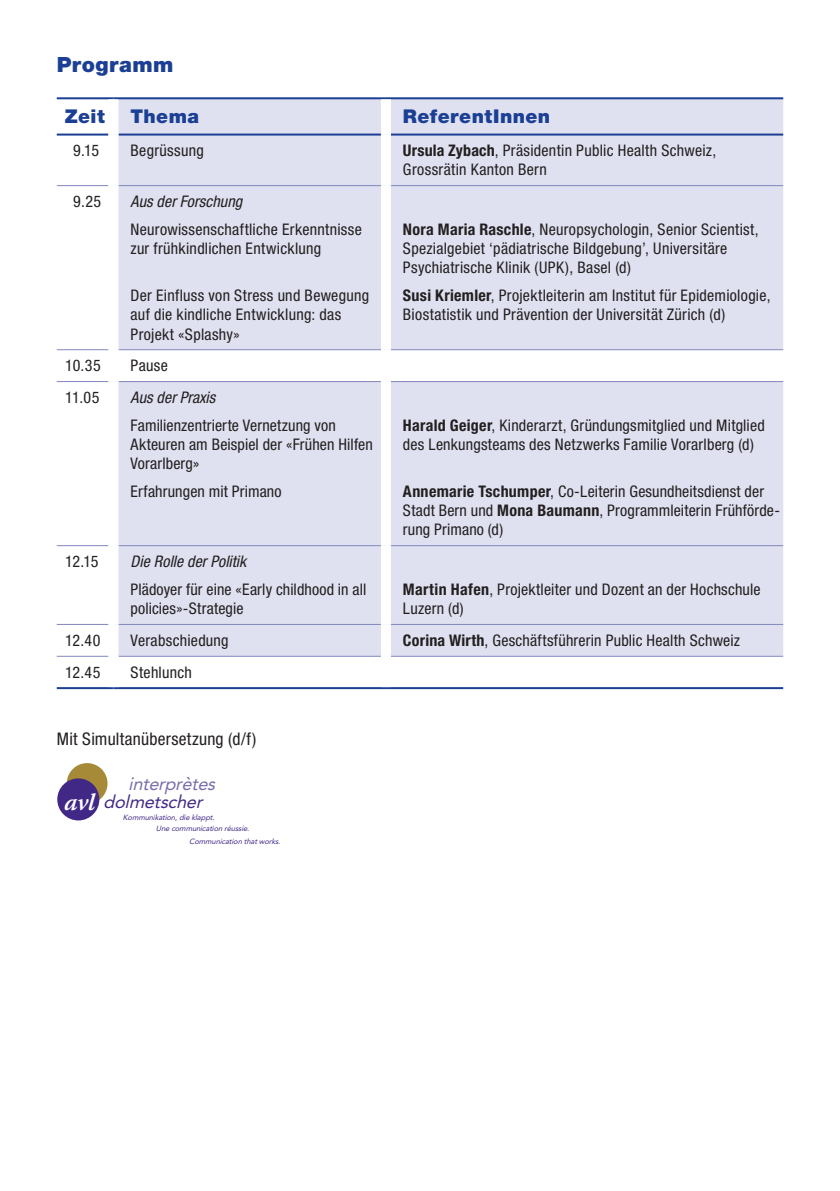
<style>
.page{position:relative;width:840px;height:1191px;background:#fff}
.page>*{position:absolute;margin:0;border:0;box-sizing:border-box;transform-origin:0 0}
.t1{font:900 21px "Helvetica Neue LT Pro";letter-spacing:.025em;color:#1b3f94}
.t2{font:900 19px "Helvetica Neue LT Pro";letter-spacing:.025em;color:#1b3f94}
.t3{font:italic 18px/17.6px "Avenir LT";letter-spacing:-.01em;color:#7a6cab}
.t4{font:condensed 17.4px "Helvetica Neue LT Pro";letter-spacing:.02em;color:#231f20}
.t5{font:condensed 16px/19.2px "Helvetica Neue LT Pro";letter-spacing:.015em;color:#231f20}
.t6{font:italic condensed 16px "Helvetica Neue LT Pro";letter-spacing:.005em;color:#231f20}
.t7{font:italic 8px "Avenir LT";letter-spacing:-.01em;color:#412886}
.t8{font:italic 7.6px/12.2px "Avenir LT";letter-spacing:-.01em;color:#412886}
.s1{font-weight:700}
.s2{font-family:"Warnock Pro";font-weight:600;font-size:24px;color:#fff}
.s3{color:#412886}
</style>
<div class="page">
<div style="left:118px;top:99px;width:664px;height:557px;background:#dfe1f0"></div>
<hr style="left:57px;top:134px;width:51px;height:2px;background:#1b3f94">
<hr style="left:57px;top:97px;width:56px;height:2px;background:#1b3f94">
<hr style="left:113px;top:97px;width:273px;height:2px;background:#1b3f94">
<hr style="left:386px;top:97px;width:396px;height:2px;background:#1b3f94">
<hr style="left:118px;top:134px;width:263px;height:2px;background:#1b3f94">
<hr style="left:391px;top:134px;width:391px;height:2px;background:#1b3f94">
<hr style="left:57px;top:687px;width:56px;height:2px;background:#1b3f94">
<hr style="left:113px;top:687px;width:273px;height:2px;background:#1b3f94">
<hr style="left:386px;top:687px;width:396px;height:2px;background:#1b3f94">
<hr style="left:57px;top:185px;width:51px;height:1px;background:#8287bf">
<hr style="left:118px;top:185px;width:263px;height:1px;background:#8287bf">
<hr style="left:391px;top:185px;width:391px;height:1px;background:#8287bf">
<hr style="left:57px;top:349px;width:51px;height:1px;background:#8287bf">
<hr style="left:118px;top:349px;width:263px;height:1px;background:#8287bf">
<hr style="left:391px;top:349px;width:391px;height:1px;background:#8287bf">
<hr style="left:57px;top:381px;width:51px;height:1px;background:#8287bf">
<hr style="left:118px;top:381px;width:263px;height:1px;background:#8287bf">
<hr style="left:391px;top:381px;width:391px;height:1px;background:#8287bf">
<hr style="left:57px;top:545px;width:51px;height:1px;background:#8287bf">
<hr style="left:118px;top:545px;width:263px;height:1px;background:#8287bf">
<hr style="left:391px;top:545px;width:391px;height:1px;background:#8287bf">
<hr style="left:57px;top:624px;width:51px;height:1px;background:#8287bf">
<hr style="left:118px;top:624px;width:263px;height:1px;background:#8287bf">
<hr style="left:391px;top:624px;width:391px;height:1px;background:#8287bf">
<hr style="left:57px;top:656px;width:51px;height:1px;background:#8287bf">
<hr style="left:118px;top:656px;width:263px;height:1px;background:#8287bf">
<hr style="left:391px;top:656px;width:391px;height:1px;background:#8287bf">
<div style="left:381px;top:99px;width:10px;height:36px;background:#fff"></div>
<div style="left:381px;top:135px;width:10px;height:51px;background:#fff"></div>
<div style="left:381px;top:186px;width:10px;height:164px;background:#fff"></div>
<div style="left:381px;top:350px;width:10px;height:31px;background:#fff"></div>
<div style="left:381px;top:381px;width:10px;height:164px;background:#fff"></div>
<div style="left:381px;top:545px;width:10px;height:79px;background:#fff"></div>
<div style="left:381px;top:624px;width:10px;height:32px;background:#fff"></div>
<div style="left:67px;top:763px;width:40px;height:41px;background:#a78a37;border-radius:50%"></div>
<div style="left:57px;top:778px;width:42px;height:42px;background:#412886;border-radius:50%"></div>
<h1 class="t1" style="left:57px;top:52px;width:118px">Programm</h1>
<p class="t2" style="left:65px;top:105px;width:42px">Zeit</p>
<p class="t2" style="left:130px;top:105px;width:70px">Thema</p>
<p class="t2" style="left:403px;top:105px;width:149px">ReferentInnen</p>
<p class="t5" style="left:73px;top:141px;width:27px">9.15</p>
<p class="t5" style="left:130px;top:141px;width:75px">Begrüssung</p>
<p class="t5" style="left:403px;top:141px;width:314px"><span class="s1">Ursula Zybach</span>, Präsidentin Public Health Schweiz,<br>Grossrätin Kanton Bern</p>
<p class="t5" style="left:73px;top:192px;width:30px">9.25</p>
<p class="t6" style="left:130px;top:192px;width:113px">Aus der Forschung</p>
<p class="t5" style="left:130px;top:220px;width:233px">Neurowissenschaftliche Erkenntnisse zur frühkindlichen Entwicklung</p>
<p class="t5" style="left:130px;top:286px;width:240px">Der Einfluss von Stress und Bewegung auf die kindliche Entwicklung: das<br>Projekt «Splashy»</p>
<p class="t5" style="left:403px;top:220px;width:357px"><span class="s1">Nora Maria Raschle</span>, Neuropsychologin, Senior Scientist,<br>Spezialgebiet ‘pädiatrische Bildgebung’, Universitäre<br>Psychiatrische Klinik (UPK), Basel (d)</p>
<p class="t5" style="left:403px;top:286px;width:369px"><span class="s1">Susi Kriemler</span>, Projektleiterin am Institut für Epidemiologie,<br>Biostatistik und Prävention der Universität Zürich (d)</p>
<p class="t5" style="left:65px;top:356px;width:37px">10.35</p>
<p class="t5" style="left:130px;top:356px;width:39px">Pause</p>
<p class="t5" style="left:65px;top:388px;width:36px">11.05</p>
<p class="t6" style="left:130px;top:388px;width:86px">Aus der Praxis</p>
<p class="t5" style="left:130px;top:415px;width:244px">Familienzentrierte Vernetzung von<br>Akteuren am Beispiel der «Frühen Hilfen<br>Vorarlberg»</p>
<p class="t5" style="left:130px;top:482px;width:152px">Erfahrungen mit Primano</p>
<p class="t5" style="left:403px;top:415px;width:363px"><span class="s1">Harald Geiger</span>, Kinderarzt, Gründungsmitglied und Mitglied des Lenkungsteams des Netzwerks Familie Vorarlberg (d)</p>
<p class="t5" style="left:403px;top:482px;width:378px"><span class="s1">Annemarie Tschumper</span>, Co-Leiterin Gesundheitsdienst der<br>Stadt Bern und <span class="s1">Mona Baumann</span>, Programmleiterin Frühförde&shy;rung Primano (d)</p>
<p class="t5" style="left:65px;top:552px;width:35px">12.15</p>
<p class="t6" style="left:130px;top:552px;width:117px">Die Rolle der Politik</p>
<p class="t5" style="left:130px;top:579px;width:237px">Plädoyer für eine «Early childhood in all policies»-Strategie</p>
<p class="t5" style="left:403px;top:579px;width:359px"><span class="s1">Martin Hafen</span>, Projektleiter und Dozent an der Hochschule<br>Luzern (d)</p>
<p class="t5" style="left:65px;top:630px;width:37px">12.40</p>
<p class="t5" style="left:130px;top:630px;width:100px">Verabschiedung</p>
<p class="t5" style="left:403px;top:630px;width:338px"><span class="s1">Corina Wirth</span>, Geschäftsführerin Public Health Schweiz</p>
<p class="t5" style="left:65px;top:662px;width:37px">12.45</p>
<p class="t5" style="left:130px;top:662px;width:63px">Stehlunch</p>
<p class="t4" style="left:57px;top:728px;width:201px">Mit Simultanübersetzung (d/f)</p>
<p class="t3" style="left:64px;top:775px;width:154px;text-indent:64px">interprètes <span class="s2">avl</span> <span class="s3">dolmetscher</span></p>
<p class="t7" style="left:123px;top:810px;width:99px">Kommunikation, die klappt.</p>
<p class="t8" style="left:189px;top:822px;width:93px;text-indent:-33px">Une communication réussie.<br>Communication that works.</p>
</div>
